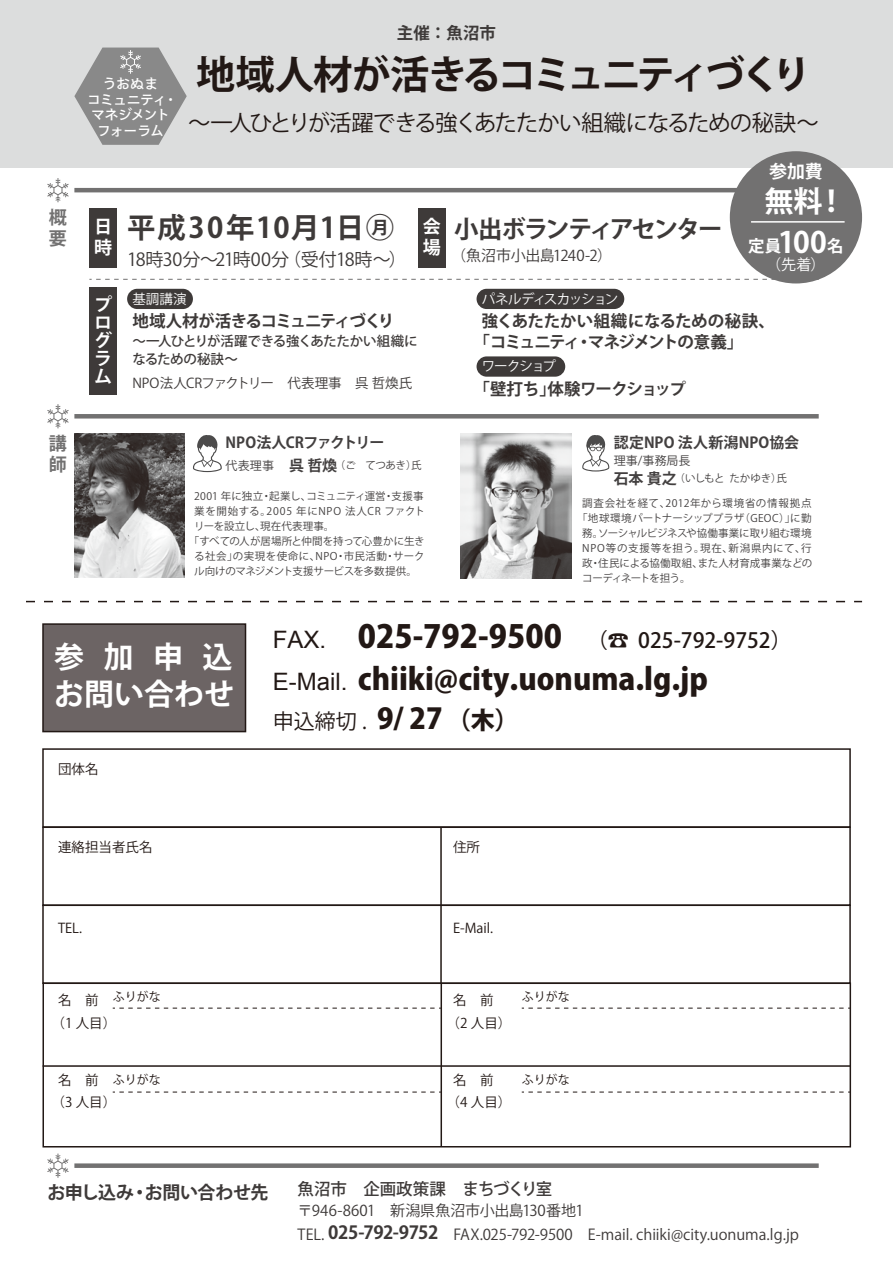
<style>
.page{position:relative;width:893px;height:1263px;background:#fff}
.page>*{position:absolute;margin:0;border:0;box-sizing:border-box;transform-origin:0 0}
.t1{font:700 39.15px "Koz Go Pr 6 N";letter-spacing:-.09em;color:#221815}
.t2{font:800 30px "Koz Go Pro";color:#221815}
.t3{font:700 30px/37.5px "Koz Go Pro";color:#fff}
.t4{font:700 29.25px "Koz Go Pr 6 N";color:#fff}
.t5{font:700 28.35px "Koz Go Pr 6 N";letter-spacing:.05em;color:#3e3a39}
.t6{font:700 24.45px "Koz Go Pr 6 N";letter-spacing:-.085em;color:#3e3a39}
.t7{font:22.35px "Koz Go Pr 6 N";letter-spacing:-.05em;color:#221815}
.t8{font:500 21px "Koz Go Pro";color:#221815}
.t9{font:21px "Koz Go Pro";color:#221815}
.t10{font:18px "Koz Go Pr 6 N";letter-spacing:-.01em;color:#3e3a39}
.t11{font:700 18px "Koz Go Pr 6 N";letter-spacing:-.025em;color:#3e3a39}
.t12{font:700 18px/18px "Koz Go Pr 6 N";color:#fff}
.t13{font:700 18px/21.6px "Koz Go Pr 6 N";color:#727171}
.t14{font:700 16.5px/21px "Koz Go Pr 6 N";letter-spacing:-.06em;color:#3e3a39}
.t15{font:500 16.5px "Koz Go Pro";letter-spacing:-.015em;color:#3e3a39}
.t16{font:700 16.5px "Koz Go Pro";color:#3e3a39}
.t17{font:700 16.5px "Koz Go Pr 6 N";color:#fff}
.t18{font:15px/24px "Koz Go Pro";letter-spacing:-.005em;color:#3e3a39}
.t19{font:15px "Koz Go Pr 6 N";letter-spacing:-.03em;color:#3e3a39}
.t20{font:700 15px "Koz Go Pro";color:#434040}
.t21{font:700 15px "Koz Go Pro";letter-spacing:-.045em;color:#434040}
.t22{font:15px "Koz Go Pr 6 N";color:#fff}
.t23{font:14.55px/15.5px "Toppan Bunkyu Gothic Pr 6 N DB";letter-spacing:-.09em;color:#fff;text-align:center}
.t24{font:13.5px/22.5px "Koz Go Pro";color:#221815}
.t25{font:500 13.5px/18px "Koz Go Pr 6 N";letter-spacing:-.02em;color:#3e3a39}
.t26{font:13.5px "Koz Go Pr 6 N";letter-spacing:-.005em;color:#3e3a39}
.t27{font:13.5px "Koz Go Pr 6 N";letter-spacing:-.08em;color:#fff}
.t28{font:700 13.5px "Koz Go Pr 6 N";color:#fff}
.t29{font:12px "Koz Go Pro";color:#221815}
.t30{font:12px "Koz Go Pro";color:#434040}
.t31{font:10.5px "Koz Go Pro";letter-spacing:.005em;color:#434040}
.t32{font:10.5px "Koz Go Pro";letter-spacing:.065em;color:#434040}
.t33{font:10.5px "Koz Go Pro";letter-spacing:-.03em;color:#434040}
.t34{font:10.5px "Koz Go Pro";letter-spacing:.05em;color:#434040}
.t35{font:10.5px "Koz Go Pro";letter-spacing:.06em;color:#434040}
.t36{font:10.5px "Koz Go Pro";letter-spacing:-.04em;color:#434040}
.t37{font:10.5px "Koz Go Pro";letter-spacing:-.065em;color:#434040}
.s1{font-size:29.25px}
.s2{font-size:12px}
.s3{font-weight:700;font-size:15px}
.s4{font-family:"Arial";font-weight:400;font-size:24px}
.s5{font-weight:800;font-size:31.5px}
.s6{font-weight:800;font-size:28.5px}
.s7{font-weight:800;font-size:24px}
.s8{font-weight:700;font-size:18px}
</style>
<div class="page">
<div style="left:0;top:0;width:893px;height:168px;background:#dcdddd"></div>
<svg style="left:89px;top:279px;width:730px;height:1px"></svg>
<div style="left:127px;top:289px;width:66px;height:20px;background:#3e3a39;border-radius:10px"></div>
<div style="left:89px;top:208px;width:28px;height:60px;background:#3e3a39"></div>
<div style="left:89px;top:287px;width:28px;height:108px;background:#3e3a39"></div>
<div style="left:418px;top:208px;width:27px;height:60px;background:#3e3a39"></div>
<div style="left:43px;top:982px;width:808px;height:165px;border:2px solid #221815"></div>
<hr style="left:441px;top:983px;width:1px;height:163px;background:#221815">
<hr style="left:43px;top:1065px;width:807px;height:2px;background:#221815">
<div style="left:42px;top:748px;width:809px;height:80px;border:2px solid #221815"></div>
<div style="left:42px;top:826px;width:809px;height:80px;border:2px solid #221815"></div>
<div style="left:42px;top:904px;width:809px;height:80px;border:2px solid #221815"></div>
<hr style="left:440px;top:827px;width:2px;height:157px;background:#221815">
<div style="left:42px;top:623px;width:204px;height:109px;background:#6c6464;border:2px solid #221815"></div>
<svg style="left:26px;top:601px;width:836px;height:1px"></svg>
<img style="left:74px;top:433px;width:111px;height:145px">
<hr style="left:74px;top:414px;width:745px;height:4px;background:#727171">
<svg style="left:47px;top:404px;width:22px;height:24px"></svg>
<div style="left:74px;top:1163px;width:745px;height:5px;background:#727171"></div>
<svg style="left:47px;top:1153px;width:22px;height:25px"></svg>
<hr style="left:74px;top:188px;width:745px;height:4px;background:#727171">
<svg style="left:47px;top:178px;width:22px;height:24px"></svg>
<svg style="left:193px;top:435px;width:29px;height:37px"></svg>
<svg style="left:582px;top:435px;width:27px;height:36px"></svg>
<img style="left:461px;top:433px;width:110px;height:145px">
<svg style="left:74px;top:48px;width:113px;height:97px"></svg>
<div style="left:730px;top:151px;width:132px;height:132px;background:#727171;border-radius:50%"></div>
<hr style="left:751px;top:221px;width:94px;height:2px;background:#fff">
<div style="left:477px;top:289px;width:147px;height:20px;background:#3e3a39;border-radius:10px"></div>
<div style="left:477px;top:356px;width:88px;height:21px;background:#3e3a39;border-radius:10px"></div>
<svg style="left:113px;top:1008px;width:328px;height:1px"></svg>
<svg style="left:522px;top:1008px;width:328px;height:1px"></svg>
<svg style="left:113px;top:1092px;width:328px;height:1px"></svg>
<svg style="left:522px;top:1092px;width:328px;height:1px"></svg>
<h3 class="t13" style="left:49px;top:207px;width:19px">概要</h3>
<h3 class="t13" style="left:49px;top:433px;width:19px">講師</h3>
<h3 class="t23" style="left:87px;top:76px;width:93px">うおぬま<br>コミュニティ・マネジメントフォーラム</h3>
<h3 class="t16" style="left:397px;top:22px;width:100px">主催：魚沼市</h3>
<h1 class="t1" style="left:196px;top:53px;width:616px">地域人材が活きるコミュニティづくり</h1>
<h3 class="t7" style="left:188px;top:110px;width:632px">～一人ひとりが活躍できる強くあたたかい組織になるための秘訣～</h3>
<h3 class="t12" style="left:94px;top:216px;width:19px;line-height:21.6px">日時</h3>
<h3 class="t12" style="left:94px;top:296px;width:19px">プログラム</h3>
<h3 class="t5" style="left:127px;top:212px;width:269px">平成30年10月1日㊊</h3>
<h3 class="t10" style="left:127px;top:249px;width:281px">18時30分～21時00分（受付18時～）</h3>
<h3 class="t12" style="left:423px;top:216px;width:19px;line-height:21.6px">会場</h3>
<h3 class="t6" style="left:454px;top:215px;width:270px">小出ボランティアセンター</h3>
<h3 class="t19" style="left:451px;top:247px;width:162px">（魚沼市小出島1240-2）</h3>
<h3 class="t12" style="left:769px;top:162px;width:55px">参加費</h3>
<h3 class="t4" style="left:765px;top:185px;width:83px">無料！</h3>
<h3 class="t17" style="left:748px;top:236px;width:97px">定員<span class="s1">100</span>名</h3>
<h3 class="t22" style="left:766px;top:256px;width:61px">（先着）</h3>
<p class="t28" style="left:742px;top:241px;width:14px">加</p>
<p class="t27" style="left:132px;top:291px;width:56px">基調講演</p>
<h3 class="t14" style="left:132px;top:311px;width:264px">地域人材が活きるコミュニティづくり</h3>
<p class="t25" style="left:132px;top:332px;width:287px">～一人ひとりが活躍できる強くあたたかい組織になるための秘訣～</p>
<p class="t26" style="left:132px;top:375px;width:282px">NPO法人CRファクトリー　代表理事　呉 哲煥氏</p>
<p class="t27" style="left:482px;top:291px;width:138px">パネルディスカッション</p>
<h3 class="t14" style="left:473px;top:311px;width:303px;text-indent:8px">強くあたたかい組織になるための秘訣、「コミュニティ・マネジメントの意義」</h3>
<p class="t27" style="left:482px;top:359px;width:76px">ワークショプ</p>
<h3 class="t14" style="left:473px;top:379px;width:214px">「壁打ち」体験ワークショップ</h3>
<h3 class="t21" style="left:226px;top:433px;width:160px">NPO法人CRファクトリー</h3>
<p class="t31" style="left:226px;top:458px;width:198px"><span class="s2">代表理事</span><span class="s3">　呉 哲煥</span>（ご てつあき）氏</p>
<p class="t31" style="left:194px;top:489px;width:231px">2001 年に独立・起業し、コミュニティ運営・支援事</p>
<p class="t32" style="left:194px;top:504px;width:232px">業を開始する。2005 年にNPO 法人CR ファクト</p>
<p class="t31" style="left:194px;top:519px;width:142px">リーを設立し、現在代表理事。</p>
<p class="t31" style="left:189px;top:534px;width:237px">「すべての人が居場所と仲間を持って心豊かに生き</p>
<p class="t34" style="left:194px;top:549px;width:232px">る社会」の実現を使命に、NPO・市民活動・サーク</p>
<p class="t33" style="left:194px;top:564px;width:224px">ル向けのマネジメント支援サービスを多数提供。</p>
<h3 class="t20" style="left:614px;top:433px;width:187px">認定NPO 法人新潟NPO協会</h3>
<p class="t30" style="left:614px;top:453px;width:78px">理事/事務局長</p>
<p class="t36" style="left:614px;top:472px;width:175px"><span class="s3">石本 貴之</span>（いしもと たかゆき）氏</p>
<p class="t35" style="left:582px;top:496px;width:231px">調査会社を経て、2012年から環境省の情報拠点</p>
<p class="t31" style="left:577px;top:511px;width:236px">「地球環境パートナーシッププラザ（GEOC）」に勤</p>
<p class="t33" style="left:582px;top:526px;width:231px">務。ソーシャルビジネスや協働事業に取り組む環境</p>
<p class="t32" style="left:582px;top:541px;width:231px">NPO等の支援等を担う。現在、新潟県内にて、行</p>
<p class="t31" style="left:582px;top:556px;width:232px">政・住民による協働取組、また人材育成事業などの</p>
<p class="t37" style="left:582px;top:571px;width:110px">コーディネートを担う。</p>
<h2 class="t3" style="left:54px;top:640px;width:181px">参 加 申 込お問い合わせ</h2>
<p class="t24" style="left:58px;top:759px;width:42px">団体名</p>
<h3 class="t8" style="left:273px;top:627px;width:520px"><span class="s4">FAX.</span> <span class="s5">025-792-9500</span> （☎ 025-792-9752）</h3>
<h2 class="t2" style="left:273px;top:659px;width:437px"><span class="s4">E-Mail.</span> chiiki@city.uonuma.lg.jp</h2>
<h3 class="t9" style="left:273px;top:708px;width:247px">申込締切 . <span class="s6">9/ 27</span> <span class="s7">（木）</span></h3>
<p class="t24" style="left:58px;top:836px;width:96px">連絡担当者氏名</p>
<p class="t24" style="left:453px;top:836px;width:28px">住所</p>
<p class="t24" style="left:58px;top:917px;width:26px">TEL.</p>
<p class="t24" style="left:453px;top:917px;width:42px">E-Mail.</p>
<p class="t29" style="left:113px;top:988px;width:49px">ふりがな</p>
<p class="t29" style="left:522px;top:988px;width:49px">ふりがな</p>
<p class="t24" style="left:51px;top:989px;width:66px;text-indent:7px">名　前（1 人目）</p>
<p class="t24" style="left:446px;top:989px;width:66px;text-indent:7px">名　前（2 人目）</p>
<p class="t24" style="left:51px;top:1069px;width:66px;text-indent:7px">名　前（3 人目）</p>
<p class="t24" style="left:446px;top:1069px;width:66px;text-indent:7px">名　前（4 人目）</p>
<p class="t29" style="left:113px;top:1072px;width:49px">ふりがな</p>
<p class="t29" style="left:522px;top:1072px;width:49px">ふりがな</p>
<h3 class="t11" style="left:47px;top:1182px;width:223px">お申し込み・お問い合わせ先</h3>
<h3 class="t15" style="left:298px;top:1178px;width:256px">魚沼市　企画政策課　まちづくり室</h3>
<h3 class="t18" style="left:298px;top:1198px;width:503px">〒946-8601　新潟県魚沼市小出島130番地1<br>TEL. <span class="s8">025-792-9752</span>　FAX.025-792-9500　E-mail. chiiki@city.uonuma.lg.jp</h3>
</div>
